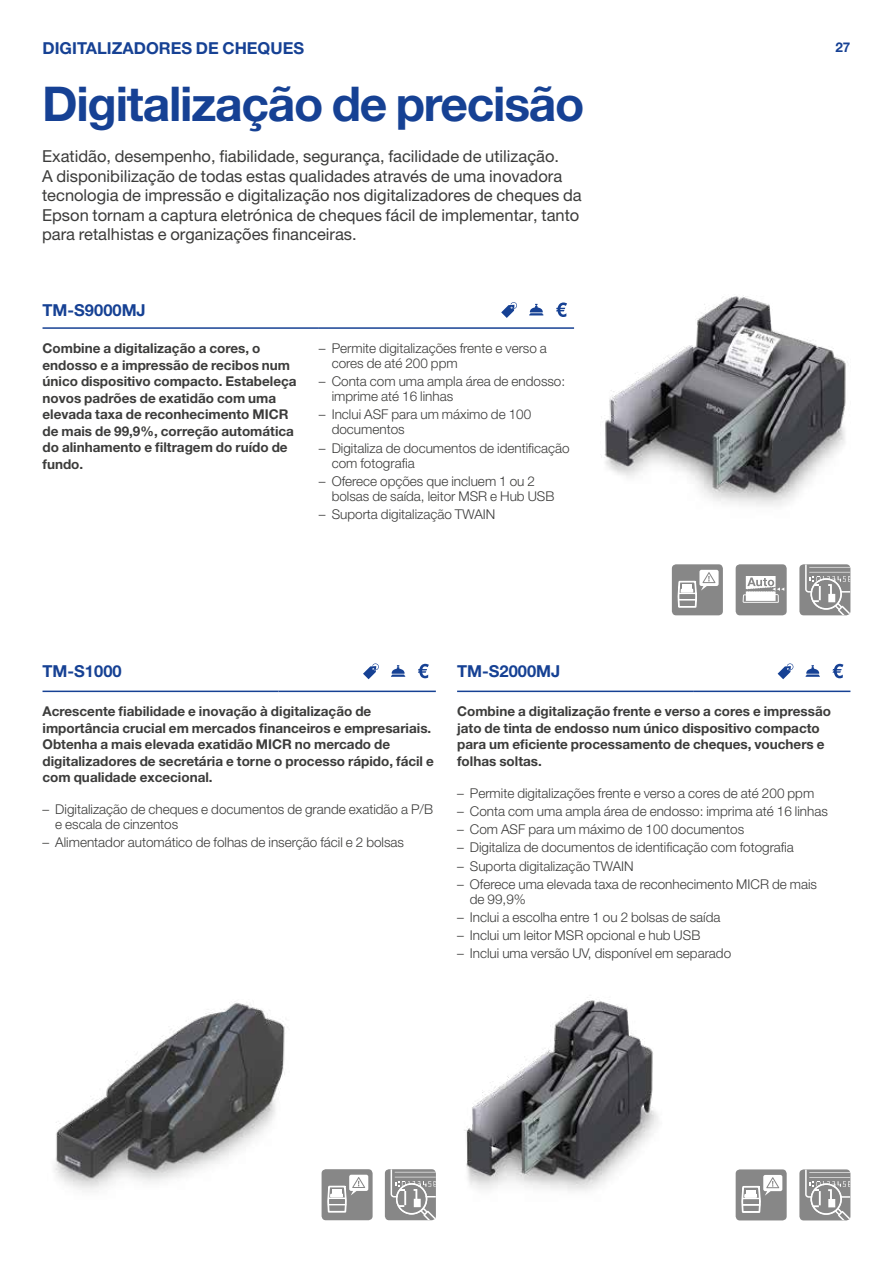
<style>
.page{position:relative;width:893px;height:1263px;background:#fff}
.page>*{position:absolute;margin:0;border:0;box-sizing:border-box;transform-origin:0 0}
.t1{font:700 48px "Helvetica Neue LT Pro";letter-spacing:-.025em;color:#164194}
.t2{font:16.5px/19.5px "Helvetica Neue LT Pro";color:#3c3c3b}
.t3{font:700 16.5px "Helvetica Neue LT Pro";color:#164194}
.t4{font:300 13.5px/15px "Helvetica Neue LT Pro";color:#3c3c3b}
.t5{font:700 13.5px/16.5px "Helvetica Neue LT Pro";color:#3c3c3b}
.t6{font:700 13.5px "Helvetica Neue LT Pro";color:#164194}
</style>
<div class="page">
<img style="left:601px;top:295px;width:245px;height:211px">
<img style="left:54px;top:1003px;width:231px;height:187px">
<img style="left:464px;top:997px;width:194px;height:194px">
<div style="left:322px;top:1169px;width:51px;height:51px;background:#878787;border-radius:4px"></div>
<svg style="left:327px;top:1175px;width:41px;height:38px"></svg>
<div style="left:385px;top:1169px;width:51px;height:51px;background:#878787;border-radius:4px"></div>
<svg style="left:391px;top:1169px;width:45px;height:51px"></svg>
<div style="left:736px;top:1169px;width:51px;height:51px;background:#878787;border-radius:4px"></div>
<svg style="left:742px;top:1175px;width:40px;height:38px"></svg>
<div style="left:799px;top:1169px;width:51px;height:51px;background:#878787;border-radius:4px"></div>
<svg style="left:805px;top:1169px;width:45px;height:51px"></svg>
<div style="left:672px;top:564px;width:51px;height:51px;background:#878787;border-radius:4px"></div>
<svg style="left:678px;top:570px;width:41px;height:38px"></svg>
<div style="left:799px;top:564px;width:51px;height:51px;background:#878787;border-radius:4px"></div>
<svg style="left:805px;top:564px;width:45px;height:51px"></svg>
<div style="left:736px;top:564px;width:51px;height:51px;background:#878787;border-radius:4px"></div>
<svg style="left:743px;top:576px;width:41px;height:27px"></svg>
<hr style="left:43px;top:327px;width:276px;height:2px;background:#164194">
<hr style="left:319px;top:327px;width:255px;height:2px;background:#164194">
<svg style="left:529px;top:304px;width:14px;height:11px"></svg>
<svg style="left:501px;top:302px;width:16px;height:16px"></svg>
<svg style="left:556px;top:302px;width:11px;height:15px"></svg>
<hr style="left:457px;top:691px;width:236px;height:1px;background:#164194">
<hr style="left:693px;top:691px;width:157px;height:1px;background:#164194">
<hr style="left:43px;top:691px;width:236px;height:1px;background:#164194">
<hr style="left:279px;top:691px;width:157px;height:1px;background:#164194">
<svg style="left:391px;top:665px;width:14px;height:12px"></svg>
<svg style="left:363px;top:663px;width:16px;height:16px"></svg>
<svg style="left:418px;top:664px;width:11px;height:14px"></svg>
<svg style="left:805px;top:665px;width:15px;height:12px"></svg>
<svg style="left:778px;top:663px;width:15px;height:16px"></svg>
<svg style="left:832px;top:664px;width:11px;height:14px"></svg>
<p class="t3" style="left:43px;top:38px;width:263px">DIGITALIZADORES DE CHEQUES</p>
<h1 class="t1" style="left:42px;top:74px;width:544px">Digitalização de precisão</h1>
<p class="t2" style="left:42px;top:146px;width:541px">Exatidão, desempenho, fiabilidade, segurança, facilidade de utilização.<br>A disponibilização de todas estas qualidades através de uma inovadora tecnologia de impressão e digitalização nos digitalizadores de cheques da Epson tornam a captura eletrónica de cheques fácil de implementar, tanto para retalhistas e organizações financeiras.</p>
<p class="t3" style="left:43px;top:299px;width:105px">TM-S9000MJ</p>
<p class="t5" style="left:43px;top:340px;width:256px">Combine a digitalização a cores, o endosso e a impressão de recibos num único dispositivo compacto. Estabeleça novos padrões de exatidão com uma elevada taxa de reconhecimento MICR de mais de 99,9%, correção automática do alinhamento e filtragem do ruído de fundo.</p>
<p class="t4" style="left:332px;top:340px;width:217px;text-indent:-13px">– Permite digitalizações frente e verso a cores de até 200 ppm</p>
<p class="t4" style="left:332px;top:374px;width:235px;text-indent:-13px">– Conta com uma ampla área de endosso: imprime até 16 linhas</p>
<p class="t4" style="left:332px;top:407px;width:201px;text-indent:-13px">– Inclui ASF para um máximo de 100 documentos</p>
<p class="t4" style="left:332px;top:440px;width:240px;text-indent:-13px">– Digitaliza de documentos de identificação com fotografia</p>
<p class="t4" style="left:332px;top:473px;width:224px;text-indent:-13px">– Oferece opções que incluem 1 ou 2 bolsas de saída, leitor MSR e Hub USB</p>
<p class="t4" style="left:319px;top:506px;width:178px">– Suporta digitalização TWAIN</p>
<p class="t6" style="left:835px;top:39px;width:17px">27</p>
<p class="t3" style="left:43px;top:660px;width:81px">TM-S1000</p>
<p class="t3" style="left:457px;top:660px;width:105px">TM-S2000MJ</p>
<p class="t5" style="left:457px;top:703px;width:375px">Combine a digitalização frente e verso a cores e impressão jato de tinta de endosso num único dispositivo compacto para um eficiente processamento de cheques, vouchers e folhas soltas.</p>
<p class="t4" style="left:457px;top:785px;width:359px">– Permite digitalizações frente e verso a cores de até 200 ppm</p>
<p class="t4" style="left:457px;top:803px;width:372px">– Conta com uma ampla área de endosso: imprima até 16 linhas</p>
<p class="t4" style="left:457px;top:821px;width:289px">– Com ASF para um máximo de 100 documentos</p>
<p class="t4" style="left:457px;top:840px;width:338px">– Digitaliza de documentos de identificação com fotografia</p>
<p class="t4" style="left:457px;top:858px;width:178px">– Suporta digitalização TWAIN</p>
<p class="t4" style="left:470px;top:876px;width:349px;text-indent:-13px">– Oferece uma elevada taxa de reconhecimento MICR de mais de 99,9%</p>
<p class="t4" style="left:457px;top:909px;width:265px">– Inclui a escolha entre 1 ou 2 bolsas de saída</p>
<p class="t4" style="left:457px;top:927px;width:245px">– Inclui um leitor MSR opcional e hub USB</p>
<p class="t4" style="left:457px;top:946px;width:276px">– Inclui uma versão UV, disponível em separado</p>
<p class="t5" style="left:43px;top:703px;width:393px">Acrescente fiabilidade e inovação à digitalização de importância crucial em mercados financeiros e empresariais.<br>Obtenha a mais elevada exatidão MICR no mercado de digitalizadores de secretária e torne o processo rápido, fácil e com qualidade excecional.</p>
<p class="t4" style="left:55px;top:802px;width:379px;text-indent:-13px">– Digitalização de cheques e documentos de grande exatidão a P/B e escala de cinzentos</p>
<p class="t4" style="left:43px;top:835px;width:363px">– Alimentador automático de folhas de inserção fácil e 2 bolsas</p>
</div>
